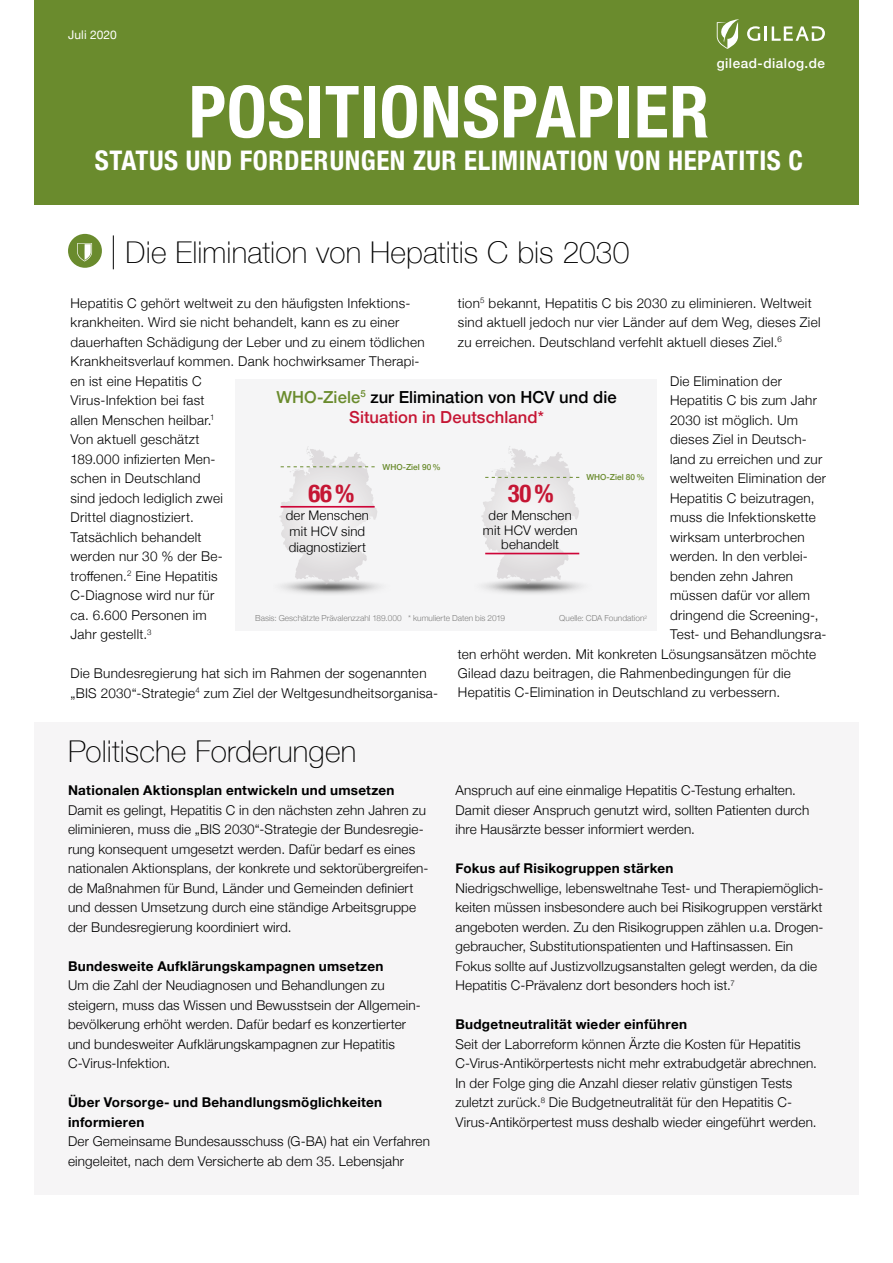
<style>
.page{position:relative;width:893px;height:1263px;background:#fff}
.page>*{position:absolute;margin:0;border:0;box-sizing:border-box;transform-origin:0 0}
.t1{font:700 condensed 72px "Helvetica Neue";letter-spacing:.01em;color:#fff}
.t2{font:100 30px "Helvetica Neue";letter-spacing:.005em;color:#000}
.t3{font:700 condensed 27px "Helvetica Neue";letter-spacing:.02em;color:#fff}
.t4{font:700 condensed 24.75px "Helvetica Neue";color:#c51634}
.t5{font:500 16.65px/20px "Helvetica Neue";letter-spacing:.005em;color:#000;text-align:center}
.t6{font:300 13.5px/19.5px "Helvetica Neue";letter-spacing:.015em;color:#000}
.t7{font:700 13.5px/19.5px "Helvetica Neue";letter-spacing:.02em;color:#000}
.t8{font:500 13.5px "Helvetica Neue";letter-spacing:.035em;color:#fff}
.t9{font:300 13.2px/15.9px "Helvetica Neue";letter-spacing:.015em;color:#000}
.t10{font:12px "Helvetica Neue";letter-spacing:.01em;color:#fff}
.t11{font:300 8.25px "Helvetica Neue";letter-spacing:.005em;color:#80807f}
.t12{font:500 8.25px "Helvetica Neue";color:#6a8b2d}
.s1{color:#6a8b2d}
.s2{color:#c51634}
</style>
<div class="page">
<div style="left:34px;top:0;width:825px;height:204px;background:#6a8b2d"></div>
<hr style="left:113px;top:235px;width:1px;height:34px;background:#000">
<div style="left:68px;top:234px;width:34px;height:34px;background:#6a8b2d;border-radius:50%"></div>
<svg style="left:77px;top:243px;width:15px;height:18px"></svg>
<div style="left:34px;top:723px;width:825px;height:472px;background:#f6f5f6"></div>
<svg style="left:747px;top:26px;width:13px;height:15px"></svg>
<hr style="left:764px;top:26px;width:3px;height:15px;background:#fff">
<svg style="left:772px;top:26px;width:53px;height:15px"></svg>
<svg style="left:717px;top:19px;width:22px;height:30px"></svg>
<div style="left:236px;top:379px;width:421px;height:251px;background:#f5f5f6"></div>
<svg style="left:281px;top:577px;width:99px;height:17px"></svg>
<svg style="left:483px;top:577px;width:99px;height:17px"></svg>
<hr style="left:281px;top:506px;width:94px;height:2px;background:#ce0538">
<hr style="left:485px;top:553px;width:94px;height:1px;background:#ce0538">
<svg style="left:281px;top:447px;width:94px;height:33px"></svg>
<svg style="left:485px;top:446px;width:94px;height:34px"></svg>
<p class="t10" style="left:68px;top:27px;width:50px">Juli 2020</p>
<p class="t8" style="left:717px;top:52px;width:110px">gilead-dialog.de</p>
<h1 class="t1" style="left:189px;top:52px;width:522px">POSITIONSPAPIER</h1>
<h3 class="t3" style="left:95px;top:138px;width:709px">STATUS UND FORDERUNGEN ZUR ELIMINATION VON HEPATITIS C</h3>
<h2 class="t2" style="left:126px;top:229px;width:505px">Die Elimination von Hepatitis C bis 2030</h2>
<p class="t6" style="left:71px;top:292px;width:356px">Hepatitis C gehört weltweit zu den häufigsten Infektions&shy;krankheiten. Wird sie nicht behandelt, kann es zu einer dauerhaften Schädigung der Leber und zu einem tödlichen<br>Krankheitsverlauf kommen. Dank hochwirksamer Therapi&shy;en ist eine Hepatitis C<br>Virus-Infektion bei fast<br>allen Menschen heilbar.<sup>1<br></sup>Von aktuell geschätzt<br>189.000 infizierten Men-<br>schen in Deutschland<br>sind jedoch lediglich zwei<br>Drittel diagnostiziert.<br>Tatsächlich behandelt<br>werden nur 30 % der Be-<br>troffenen.<sup>2</sup> Eine Hepatitis<br>C-Diagnose wird nur für<br>ca. 6.600 Personen im<br>Jahr gestellt.<sup>3</sup></p>
<p class="t6" style="left:71px;top:662px;width:369px">Die Bundesregierung hat sich im Rahmen der sogenannten „BIS 2030“-Strategie<sup>4</sup> zum Ziel der Weltgesundheitsorganisa-</p>
<p class="t6" style="left:458px;top:292px;width:364px">tion<sup>5</sup> bekannt, Hepatitis C bis 2030 zu eliminieren. Weltweit sind aktuell jedoch nur vier Länder auf dem Weg, dieses Ziel zu erreichen. Deutschland verfehlt aktuell dieses Ziel.<sup>6</sup></p>
<p class="t6" style="left:670px;top:370px;width:113px">Die Elimination der</p>
<p class="t6" style="left:670px;top:389px;width:148px">Hepatitis C bis zum Jahr</p>
<p class="t6" style="left:670px;top:409px;width:130px">2030 ist möglich. Um</p>
<p class="t6" style="left:670px;top:428px;width:138px">dieses Ziel in Deutsch-</p>
<p class="t6" style="left:670px;top:448px;width:154px">land zu erreichen und zur</p>
<p class="t6" style="left:670px;top:467px;width:158px">weltweiten Elimination der</p>
<p class="t6" style="left:670px;top:487px;width:146px">Hepatitis C beizutragen,</p>
<p class="t6" style="left:670px;top:506px;width:147px">muss die Infektionskette</p>
<p class="t6" style="left:670px;top:526px;width:136px">wirksam unterbrochen</p>
<p class="t6" style="left:670px;top:545px;width:139px">werden. In den verblei-</p>
<p class="t6" style="left:670px;top:565px;width:124px">benden zehn Jahren</p>
<p class="t6" style="left:670px;top:584px;width:142px">müssen dafür vor allem</p>
<p class="t6" style="left:670px;top:604px;width:150px">dringend die Screening-,</p>
<p class="t6" style="left:670px;top:623px;width:158px">Test- und Behandlungsra-</p>
<p class="t6" style="left:458px;top:643px;width:360px">ten erhöht werden. Mit konkreten Lösungsansätzen möchte</p>
<p class="t6" style="left:458px;top:662px;width:334px">Gilead dazu beitragen, die Rahmenbedingungen für die</p>
<p class="t6" style="left:458px;top:682px;width:324px">Hepatitis C-Elimination in Deutschland zu verbessern.</p>
<p class="t5" style="left:276px;top:386px;width:342px"><span class="s1">WHO-Ziele</span><sup>5</sup> zur Elimination von HCV und die<br><span class="s2">Situation in Deutschland*</span></p>
<p class="t12" style="left:383px;top:460px;width:60px">WHO-Ziel 90 %</p>
<p class="t12" style="left:586px;top:471px;width:60px">WHO-Ziel 80 %</p>
<h3 class="t4" style="left:308px;top:473px;width:48px">66%</h3>
<h3 class="t4" style="left:508px;top:473px;width:48px">30%</h3>
<p class="t9" style="left:286px;top:507px;width:85px">der Menschen mit HCV sind diagnostiziert</p>
<p class="t9" style="left:483px;top:507px;width:96px;line-height:14.5px;text-align:center">der Menschen mit HCV werden behandelt</p>
<p class="t11" style="left:255px;top:612px;width:252px">Basis: Geschätzte Prävalenzzahl 189.000 * kumulierte Daten bis 2019</p>
<p class="t11" style="left:559px;top:612px;width:90px">Quelle: CDA Foundation<sup>2</sup></p>
<h2 class="t2" style="left:68px;top:728px;width:290px">Politische Forderungen</h2>
<p class="t7" style="left:68px;top:781px;width:328px">Nationalen Aktionsplan entwickeln und umsetzen</p>
<p class="t6" style="left:68px;top:799px;width:362px">Damit es gelingt, Hepatitis C in den nächsten zehn Jahren zu eliminieren, muss die „BIS 2030“-Strategie der Bundesregie&shy;rung konsequent umgesetzt werden. Dafür bedarf es eines nationalen Aktionsplans, der konkrete und sektorübergreifen&shy;de Maßnahmen für Bund, Länder und Gemeinden definiert und dessen Umsetzung durch eine ständige Arbeitsgruppe der Bundesregierung koordiniert wird.</p>
<p class="t7" style="left:68px;top:956px;width:317px">Bundesweite Aufklärungskampagnen umsetzen</p>
<p class="t6" style="left:68px;top:974px;width:354px">Um die Zahl der Neudiagnosen und Behandlungen zu steigern, muss das Wissen und Bewusstsein der Allgemein&shy;bevölkerung erhöht werden. Dafür bedarf es konzertierter und bundesweiter Aufklärungskampagnen zur Hepatitis C-Virus-Infektion.</p>
<p class="t7" style="left:68px;top:1093px;width:316px">Über Vorsorge- und Behandlungsmöglichkeiten informieren</p>
<p class="t6" style="left:68px;top:1130px;width:364px">Der Gemeinsame Bundesausschuss (G-BA) hat ein Verfahren eingeleitet, nach dem Versicherte ab dem 35. Lebensjahr</p>
<p class="t6" style="left:455px;top:779px;width:355px">Anspruch auf eine einmalige Hepatitis C-Testung erhalten.<br>Damit dieser Anspruch genutzt wird, sollten Patienten durch ihre Hausärzte besser informiert werden.</p>
<p class="t7" style="left:455px;top:859px;width:219px">Fokus auf Risikogruppen stärken</p>
<p class="t6" style="left:455px;top:877px;width:370px">Niedrigschwellige, lebensweltnahe Test- und Therapiemöglich&shy;keiten müssen insbesondere auch bei Risikogruppen verstärkt angeboten werden. Zu den Risikogruppen zählen u.a. Drogen&shy;gebraucher, Substitutionspatienten und Haftinsassen. Ein Fokus sollte auf Justizvollzugsanstalten gelegt werden, da die Hepatitis C-Prävalenz dort besonders hoch ist.<sup>7</sup></p>
<p class="t7" style="left:455px;top:1015px;width:233px">Budgetneutralität wieder einführen</p>
<p class="t6" style="left:455px;top:1033px;width:363px">Seit der Laborreform können Ärzte die Kosten für Hepatitis C-Virus-Antikörpertests nicht mehr extrabudgetär abrechnen.<br>In der Folge ging die Anzahl dieser relativ günstigen Tests zuletzt zurück.<sup>8</sup> Die Budgetneutralität für den Hepatitis C-Virus-Antikörpertest muss deshalb wieder eingeführt werden.</p>
</div>
